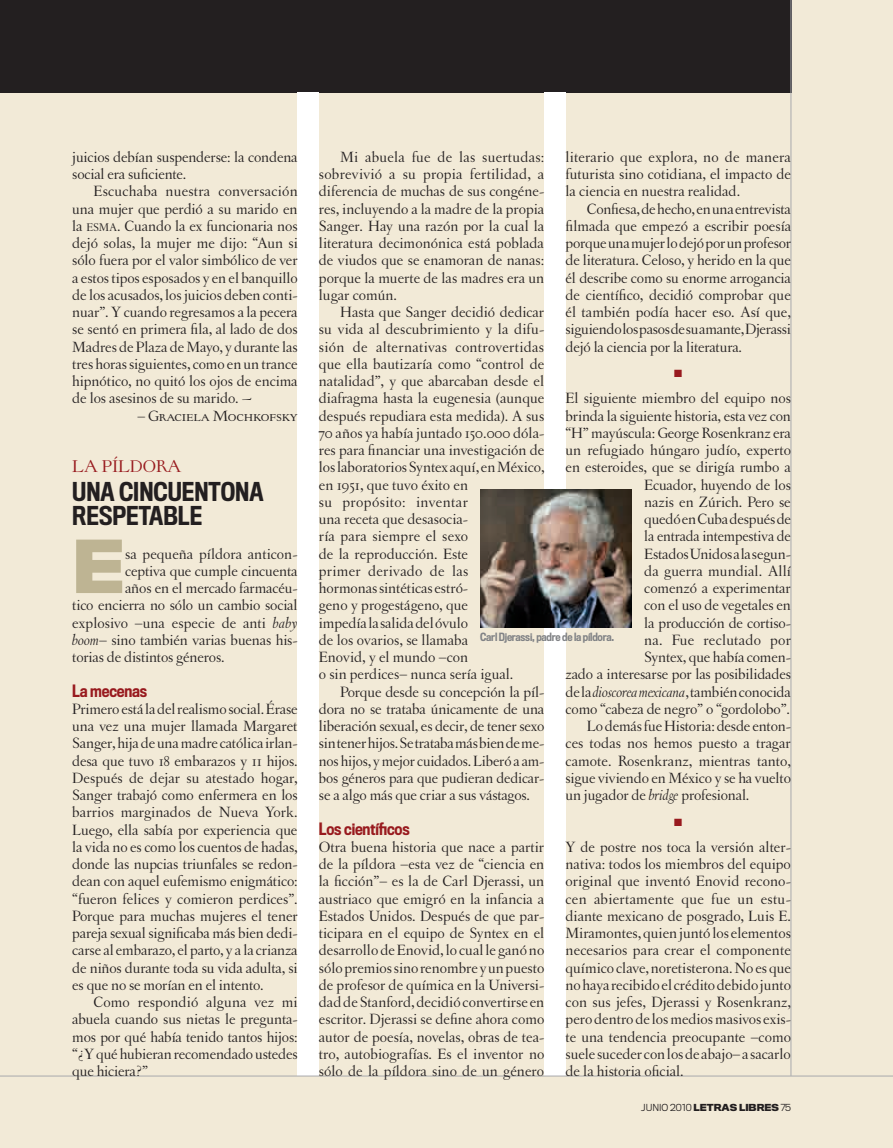
<style>
.page{position:relative;width:893px;height:1148px;background:#f2ead7}
.page>*{position:absolute;margin:0;border:0;box-sizing:border-box;transform-origin:0 0}
.t1{font:700 67.65px "Titling Gothic FB Normal";color:#beb493}
.t2{font:500 24px/24px "Titling Gothic FB Cond";color:#231f20}
.t3{font:18px "Letras Oldstyle Expert";color:#981a1e}
.t4{font:15.75px/17.2px "Letras Oldstyle";letter-spacing:-.005em;color:#231f20;text-align:justify}
.t5{font:500 15.75px "Titling Gothic FB Cond";letter-spacing:-.01em;color:#981a1e}
.t6{font:15.75px "Letras Oldstyle Expert";letter-spacing:-.01em;color:#231f20}
.t7{font:15.75px "Letras Oldstyle";letter-spacing:.015em;color:#231f20}
.t8{font:500 10.5px "Titling Gothic FB Cond";color:#808285}
.t9{font:10.5px "Zapf Dingbats ITC";color:#981a1e}
.t10{font:700 9px "Titling Gothic FB Normal";color:#231f20}
.s1{font-size:11.85px}
.s2{font-style:italic}
.s3{font-weight:300}
</style>
<div class="page">
<div style="left:0;top:0;width:791px;height:93px;background:#231f20"></div>
<hr style="left:791px;top:0;width:1px;height:1076px;background:#a8a9ad">
<div style="left:298px;top:93px;width:21px;height:983px;background:#fff"></div>
<div style="left:544px;top:93px;width:21px;height:983px;background:#fff"></div>
<hr style="left:0;top:1076px;width:893px;height:1px;background:#a8a9ad">
<img style="left:481px;top:490px;width:150px;height:138px">
<p class="t4" style="left:72px;top:148px;width:227px">juicios debían suspenderse: la condena social era suficiente.</p>
<p class="t4" style="left:72px;top:183px;width:227px;text-indent:21px">Escuchaba nuestra conversación una mujer que perdió a su marido en la <span class="s1">ESMA</span>. Cuando la ex funcionaria nos dejó solas, la mujer me dijo: “Aun si sólo fuera por el valor simbólico de ver a estos tipos esposados y en el banquillo de los acusados, los juicios deben conti&shy;nuar”. Y cuando regresamos a la pecera se sentó en primera fila, al lado de dos Madres de Plaza de Mayo, y durante las tres horas siguientes, como en un trance hipnótico, no quitó los ojos de encima de los asesinos de su marido. ~</p>
<p class="t6" style="left:137px;top:407px;width:162px">– Graciela Mochkofsky</p>
<p class="t3" style="left:72px;top:456px;width:111px">LA PÍLDORA</p>
<h2 class="t2" style="left:72px;top:480px;width:193px">Una cincuentona respetable</h2>
<h1 class="t1" style="left:72px;top:524px;width:47px">E</h1>
<p class="t4" style="left:125px;top:545px;width:174px">sa pequeña píldora anticon-</p>
<p class="t4" style="left:125px;top:562px;width:174px">ceptiva que cumple cincuenta</p>
<p class="t4" style="left:125px;top:579px;width:174px">años en el mercado farmacéu-</p>
<p class="t4" style="left:72px;top:597px;width:227px">tico encierra no sólo un cambio social</p>
<p class="t4" style="left:72px;top:614px;width:227px">explosivo –una especie de anti <span class="s2">baby</span></p>
<p class="t4" style="left:72px;top:631px;width:227px"><span class="s2">boom</span>– sino también varias buenas his-</p>
<p class="t4" style="left:72px;top:648px;width:154px">torias de distintos géneros.</p>
<p class="t5" style="left:72px;top:681px;width:77px">La mecenas</p>
<p class="t4" style="left:72px;top:700px;width:227px">Primero está la del realismo social. Érase una vez una mujer llamada Margaret Sanger, hija de una madre católica irlan&shy;desa que tuvo 18 embarazos y 11 hijos.<br>Después de dejar su atestado hogar, Sanger trabajó como enfermera en los barrios marginados de Nueva York.<br>Luego, ella sabía por experiencia que la vida no es como los cuentos de hadas, donde las nupcias triunfales se redon&shy;dean con aquel eufemismo enigmático: “fueron felices y comieron perdices”.<br>Porque para muchas mujeres el tener pareja sexual significaba más bien dedi&shy;carse al embarazo, el parto, y a la crianza de niños durante toda su vida adulta, si es que no se morían en el intento.</p>
<p class="t4" style="left:72px;top:993px;width:227px;text-indent:21px">Como respondió alguna vez mi abuela cuando sus nietas le pregunta&shy;mos por qué había tenido tantos hijos: “¿Y qué hubieran recomendado ustedes que hiciera?”</p>
<p class="t4" style="left:319px;top:148px;width:227px;text-indent:21px">Mi abuela fue de las suertudas: sobrevivió a su propia fertilidad, a diferencia de muchas de sus congéne&shy;res, incluyendo a la madre de la propia Sanger. Hay una razón por la cual la literatura decimonónica está poblada de viudos que se enamoran de nanas: porque la muerte de las madres era un lugar común.</p>
<p class="t4" style="left:319px;top:303px;width:227px;text-align:left;text-indent:21px">Hasta que Sanger decidió dedicar su vida al descubrimiento y la difu&shy;sión de alternativas controvertidas que ella bautizaría como “control de natalidad”, y que abarcaban desde el diafragma hasta la eugenesia (aunque después repudiara esta medida). A sus<br>70 años ya había juntado 150.000 dóla&shy;res para financiar una investigación de los laboratorios Syntex aquí, en México, en 1951, que tuvo éxito en<br>su propósito: inventar<br>una receta que desasocia-<br>ría para siempre el sexo<br>de la reproducción. Este<br>primer derivado de las<br>hormonas sintéticas estró-<br>geno y progestágeno, que<br>impedía la salida del óvulo<br>de los ovarios, se llamaba<br>Enovid, y el mundo –con<br>o sin perdices– nunca sería igual.</p>
<p class="t4" style="left:319px;top:683px;width:227px;text-indent:21px">Porque desde su concepción la píl&shy;dora no se trataba únicamente de una liberación sexual, es decir, de tener sexo sin tener hijos. Se trataba más bien de me&shy;nos hijos, y mejor cuidados. Liberó a am&shy;bos géneros para que pudieran dedicar&shy;se a algo más que criar a sus vástagos.</p>
<p class="t5" style="left:319px;top:819px;width:92px">Los científicos</p>
<p class="t4" style="left:319px;top:838px;width:227px">Otra buena historia que nace a partir de la píldora –esta vez de “ciencia en la ficción”– es la de Carl Djerassi, un austriaco que emigró en la infancia a Estados Unidos. Después de que par&shy;ticipara en el equipo de Syntex en el desarrollo de Enovid, lo cual le ganó no sólo premios sino renombre y un puesto de profesor de química en la Universi&shy;dad de Stanford, decidió convertirse en escritor. Djerassi se define ahora como autor de poesía, novelas, obras de tea&shy;tro, autobiografías. Es el inventor no sólo de la píldora sino de un género</p>
<p class="t4" style="left:565px;top:148px;width:227px">literario que explora, no de manera futurista sino cotidiana, el impacto de la ciencia en nuestra realidad.</p>
<p class="t4" style="left:565px;top:200px;width:227px;text-indent:21px">Confiesa, de hecho, en una entrevista filmada que empezó a escribir poesía porque una mujer lo dejó por un profesor de literatura. Celoso, y herido en la que él describe como su enorme arrogancia de científico, decidió comprobar que él también podía hacer eso. Así que, siguiendo los pasos de su amante, Djerassi dejó la ciencia por la literatura.</p>
<p class="t9" style="left:674px;top:368px;width:9px">■</p>
<p class="t4" style="left:565px;top:390px;width:227px">El siguiente miembro del equipo nos</p>
<p class="t4" style="left:565px;top:407px;width:227px">brinda la siguiente historia, esta vez con</p>
<p class="t4" style="left:565px;top:424px;width:227px">“H” mayúscula: George Rosenkranz era</p>
<p class="t4" style="left:565px;top:441px;width:227px">un refugiado húngaro judío, experto</p>
<p class="t4" style="left:565px;top:459px;width:227px">en esteroides, que se dirigía rumbo a</p>
<p class="t4" style="left:644px;top:476px;width:148px">Ecuador, huyendo de los</p>
<p class="t4" style="left:644px;top:493px;width:148px">nazis en Zúrich. Pero se</p>
<p class="t4" style="left:644px;top:510px;width:148px">quedó en Cuba después de</p>
<p class="t4" style="left:644px;top:528px;width:148px">la entrada intempestiva de</p>
<p class="t4" style="left:644px;top:545px;width:148px">Estados Unidos a la segun-</p>
<p class="t4" style="left:644px;top:562px;width:148px">da guerra mundial. Allí</p>
<p class="t4" style="left:644px;top:579px;width:148px">comenzó a experimentar</p>
<p class="t4" style="left:644px;top:597px;width:148px">con el uso de vegetales en</p>
<p class="t4" style="left:644px;top:614px;width:148px">la producción de cortiso-</p>
<p class="t7" style="left:644px;top:631px;width:148px">na. Fue reclutado por</p>
<p class="t4" style="left:644px;top:648px;width:148px">Syntex, que había comen-</p>
<p class="t4" style="left:565px;top:666px;width:227px">zado a interesarse por las posibilidades</p>
<p class="t4" style="left:565px;top:683px;width:227px">de la <span class="s2">dioscorea mexicana</span>, también conocida</p>
<p class="t4" style="left:565px;top:700px;width:226px">como “cabeza de negro” o “gordolobo”.</p>
<p class="t4" style="left:587px;top:717px;width:206px">Lo demás fue Historia: desde enton-</p>
<p class="t4" style="left:565px;top:735px;width:227px">ces todas nos hemos puesto a tragar</p>
<p class="t4" style="left:565px;top:752px;width:227px">camote. Rosenkranz, mientras tanto,</p>
<p class="t4" style="left:565px;top:769px;width:227px">sigue viviendo en México y se ha vuelto</p>
<p class="t4" style="left:565px;top:786px;width:185px">un jugador de <span class="s2">bridge</span> profesional.</p>
<p class="t9" style="left:674px;top:817px;width:9px">■</p>
<p class="t4" style="left:565px;top:838px;width:227px">Y de postre nos toca la versión alter&shy;nativa: todos los miembros del equipo original que inventó Enovid recono&shy;cen abiertamente que fue un estu&shy;diante mexicano de posgrado, Luis E.<br>Miramontes, quien juntó los elementos necesarios para crear el componente químico clave, noretisterona. No es que no haya recibido el crédito debido junto con sus jefes, Djerassi y Rosenkranz, pero dentro de los medios masivos exis&shy;te una tendencia preocupante –como suele suceder con los de abajo– a sacarlo de la historia oficial.</p>
<p class="t8" style="left:480px;top:631px;width:135px">Carl Djerassi, padre de la píldora.</p>
<p class="t10" style="left:641px;top:1101px;width:151px"><span class="s3">JUNIO 2010</span> LETRAS LIBRES <span class="s3">75</span></p>
</div>
